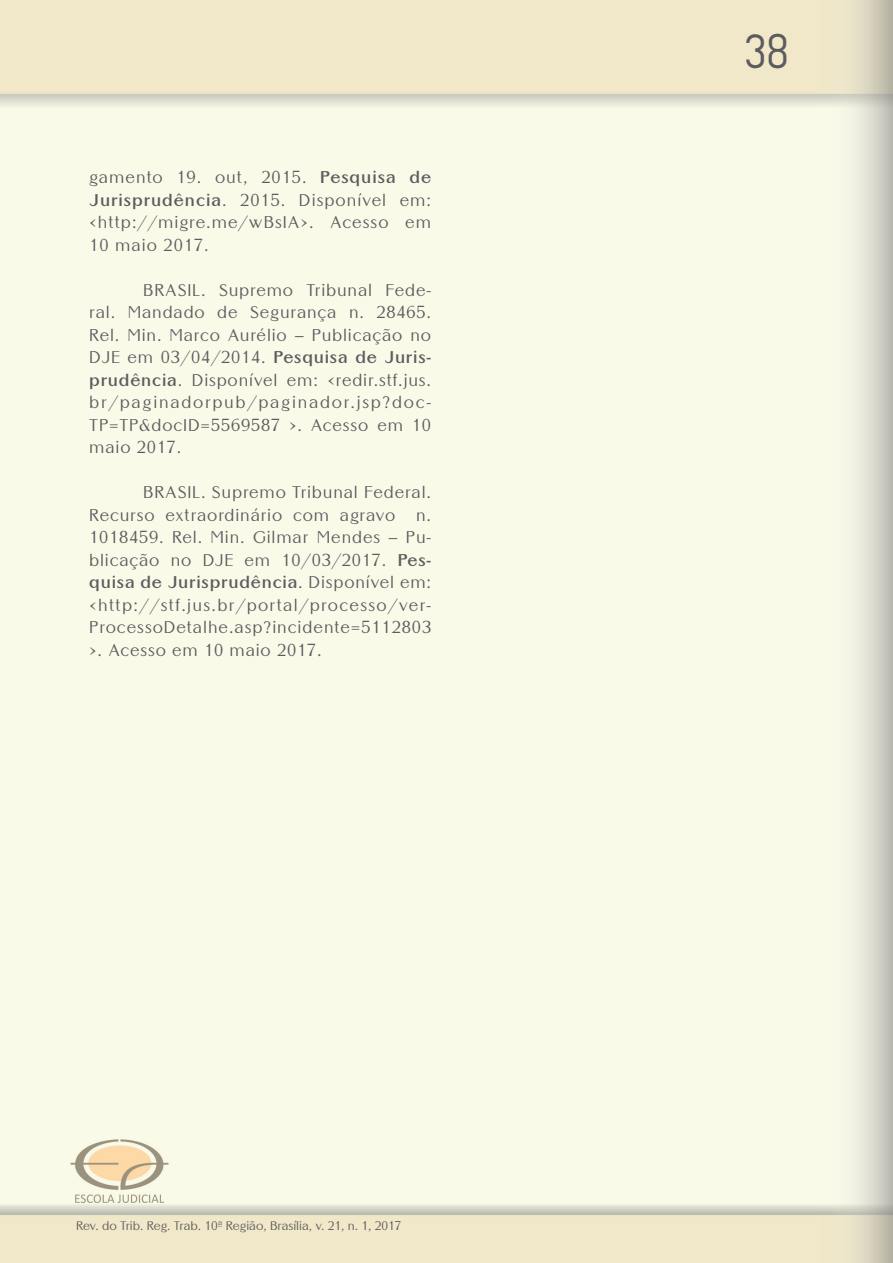
<style>
.page{position:relative;width:893px;height:1263px;background:#fff}
.page>*{position:absolute;margin:0;border:0;box-sizing:border-box;transform-origin:0 0}
.t1{font:49.5px "Zag";color:#5c5c5f}
.TEXTO_GERAL{font:16.5px/22.5px "Altrincham";letter-spacing:.05em;color:#5c5c5f;text-align:justify}
.t2{font:12px "Altrincham";color:#5c5c5f}
.s1{font-weight:700}
</style>
<div class="page">
<p class="TEXTO_GERAL" style="left:89px;top:166px;width:343px">gamento 19. out, 2015. <span class="s1">Pesquisa de Jurisprudência</span>. 2015. Disponível em: &lt;http://migre.me/wBsIA&gt;. Acesso em 10 maio 2017.</p>
<p class="TEXTO_GERAL" style="left:89px;top:279px;width:343px;text-indent:54px">BRASIL. Supremo Tribunal Fede&shy;ral. Mandado de Segurança n. 28465.<br>Rel. Min. Marco Aurélio – Publicação no DJE em 03/04/2014. <span class="s1">Pesquisa de Juris&shy;prudência</span>. Disponível em: &lt;redir.stf.jus. br/paginadorpub/paginador.jsp?doc-TP=TP&amp;docID=5569587 &gt;. Acesso em 10 maio 2017.</p>
<p class="TEXTO_GERAL" style="left:89px;top:481px;width:343px;text-indent:54px">BRASIL. Supremo Tribunal Federal.<br>Recurso extraordinário com agravo</p>
<p class="TEXTO_GERAL" style="left:89px;top:504px;width:343px;text-indent:327px">n.<br>1018459. Rel. Min. Gilmar Mendes – Pu&shy;blicação no DJE em 10/03/2017. <span class="s1">Pes&shy;quisa de Jurisprudência</span>. Disponível em: &lt;http://stf.jus.br/portal/processo/ver-ProcessoDetalhe.asp?incidente=5112803 &gt;. Acesso em 10 maio 2017.</p>
<p class="t2" style="left:76px;top:1219px;width:327px">Rev. do Trib. Reg. Trab. 10ª Região, Brasília, v. 21, n. 1, 2017</p>
<p class="t1" style="left:746px;top:24px;width:46px">38</p>
</div>
